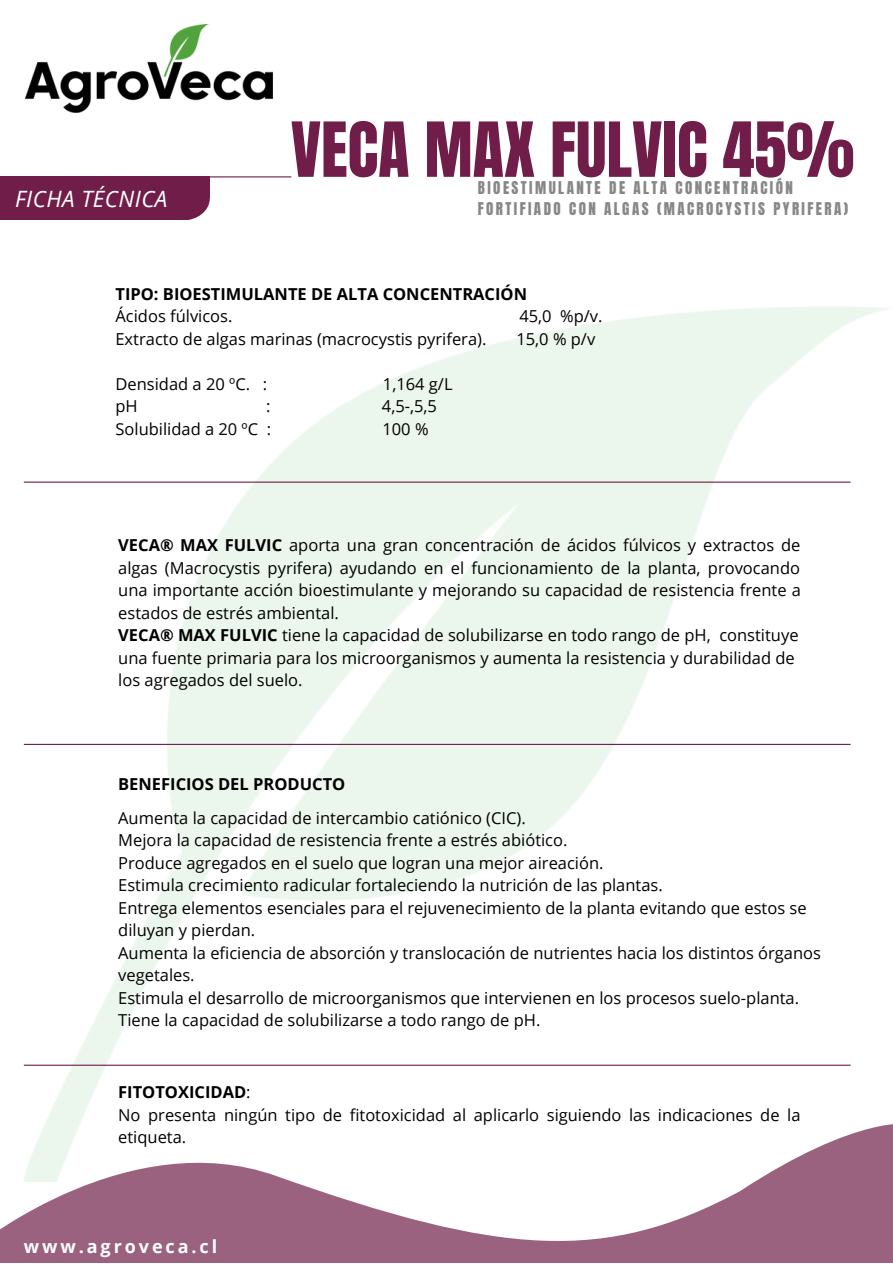
<style>
.page{position:relative;width:893px;height:1264px;background:#fff}
.page>*{position:absolute;margin:0;border:0;box-sizing:border-box;transform-origin:0 0}
.t1{font:64.5px "Anton";color:#701e49}
.t2{font:italic 22.5px "Open Sans";letter-spacing:.02em;color:#fff}
.t3{font:700 18px "Open Sans";letter-spacing:.16em;color:#fff}
.t4{font:16.5px/22.5px "Open Sans";color:#000}
.t5{font:700 16.5px "Open Sans";color:#000}
.t6{font:15px/20.2px "Anton";letter-spacing:.16em;color:#878787}
.s1{font-weight:700}
.s2{font-weight:400}
</style>
<div class="page">
<svg style="left:0;top:1181px;width:892px;height:81px;fill:#9b6280"></svg>
<img style="left:24px;top:307px;width:868px;height:874px">
<img style="left:24px;top:24px;width:249px;height:89px">
<div style="left:155px;top:176px;width:55px;height:44px;background:#701e49;border-radius:50%"></div>
<hr style="left:24px;top:481px;width:826px;height:1px;background:#701e49">
<hr style="left:24px;top:743px;width:826px;height:2px;background:#701e49">
<hr style="left:24px;top:1064px;width:826px;height:1px;background:#701e49">
<hr style="left:9px;top:176px;width:282px;height:1px;background:#701e49">
<div style="left:0;top:176px;width:182px;height:44px;background:#701e49"></div>
<div style="left:167px;top:176px;width:43px;height:22px;background:#701e49"></div>
<p class="t2" style="left:15px;top:183px;width:154px">FICHA TÉCNICA</p>
<p class="t1" style="left:291px;top:103px;width:565px">VECA MAX FULVIC 45%</p>
<p class="t6" style="left:478px;top:178px;width:372px">BIOESTIMULANTE DE ALTA CONCENTRACIÓN<br>FORTIFIADO CON ALGAS (MACROCYSTIS PYRIFERA)</p>
<p class="t5" style="left:115px;top:282px;width:413px">TIPO: BIOESTIMULANTE DE ALTA CONCENTRACIÓN</p>
<p class="t4" style="left:115px;top:305px;width:118px">Ácidos fúlvicos.</p>
<p class="t4" style="left:519px;top:305px;width:85px">45,0 %p/v.</p>
<p class="t4" style="left:115px;top:327px;width:372px">Extracto de algas marinas (macrocystis pyrifera).</p>
<p class="t4" style="left:516px;top:327px;width:80px">15,0 % p/v</p>
<p class="t4" style="left:115px;top:372px;width:153px">Densidad a 20 ºC. :</p>
<p class="t4" style="left:383px;top:372px;width:71px">1,164 g/L</p>
<p class="t4" style="left:115px;top:394px;width:24px">pH</p>
<p class="t4" style="left:266px;top:394px;width:6px">:</p>
<p class="t4" style="left:382px;top:394px;width:57px">4,5-,5,5</p>
<p class="t4" style="left:115px;top:417px;width:157px">Solubilidad a 20 ºC :</p>
<p class="t4" style="left:382px;top:417px;width:48px">100 %</p>
<p class="t4" style="left:118px;top:534px;width:684px;text-align:justify"><span class="s1">VECA® MAX FULVIC</span> aporta una gran concentración de ácidos fúlvicos y extractos de algas (Macrocystis pyrifera) ayudando en el funcionamiento de la planta, provocando una importante acción bioestimulante y mejorando su capacidad de resistencia frente a estados de estrés ambiental.</p>
<p class="t4" style="left:118px;top:623px;width:681px"><span class="s1">VECA® MAX FULVIC</span> tiene la capacidad de solubilizarse en todo rango de pH, constituye una fuente primaria para los microorganismos y aumenta la resistencia y durabilidad de los agregados del suelo.</p>
<p class="t5" style="left:118px;top:772px;width:228px">BENEFICIOS DEL PRODUCTO</p>
<p class="t4" style="left:118px;top:806px;width:409px">Aumenta la capacidad de intercambio catiónico (CIC).</p>
<p class="t4" style="left:118px;top:828px;width:451px">Mejora la capacidad de resistencia frente a estrés abiótico.</p>
<p class="t4" style="left:118px;top:851px;width:487px">Produce agregados en el suelo que logran una mejor aireación.</p>
<p class="t4" style="left:118px;top:873px;width:546px">Estimula crecimiento radicular fortaleciendo la nutrición de las plantas.</p>
<p class="t4" style="left:118px;top:896px;width:689px">Entrega elementos esenciales para el rejuvenecimiento de la planta evitando que estos se diluyan y pierdan.</p>
<p class="t4" style="left:118px;top:941px;width:704px">Aumenta la eficiencia de absorción y translocación de nutrientes hacia los distintos órganos vegetales.</p>
<p class="t4" style="left:118px;top:986px;width:682px">Estimula el desarrollo de microorganismos que intervienen en los procesos suelo-planta.</p>
<p class="t4" style="left:118px;top:1008px;width:423px">Tiene la capacidad de solubilizarse a todo rango de pH.</p>
<p class="t5" style="left:118px;top:1080px;width:134px">FITOTOXICIDAD<span class="s2">:</span></p>
<p class="t4" style="left:118px;top:1102px;width:683px">No presenta ningún tipo de fitotoxicidad al aplicarlo siguiendo las indicaciones de la etiqueta.</p>
<p class="t3" style="left:24px;top:1233px;width:195px">www.agroveca.cl</p>
</div>
